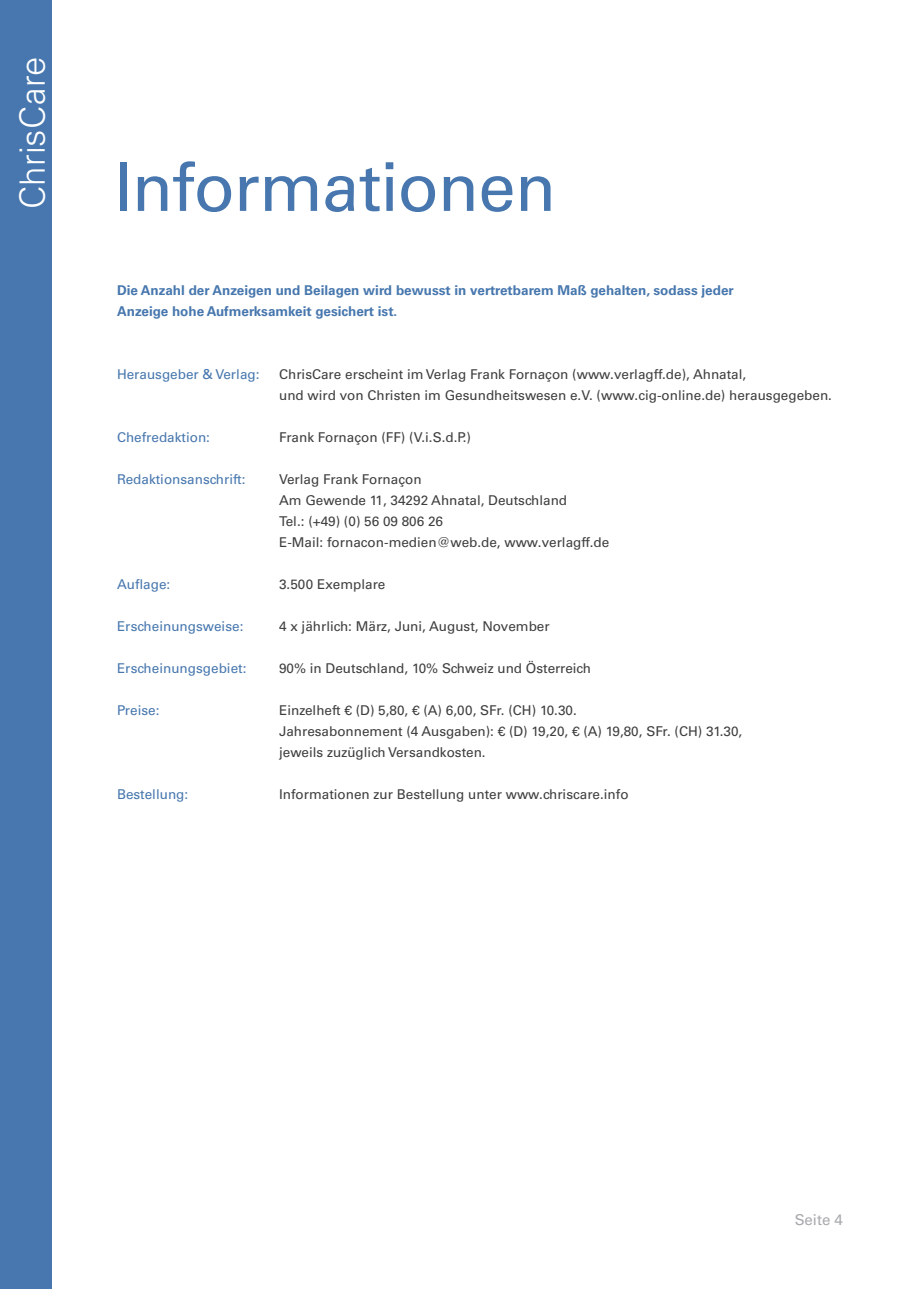
<style>
.page{position:relative;width:919px;height:1289px;background:#fff}
.page>*{position:absolute;margin:0;border:0;box-sizing:border-box;transform-origin:0 0}
.t1{font:67.5px "Univers LT Std";letter-spacing:-.015em;color:#4777ae}
.t2{font:300 34.8px "Univers LT Std";letter-spacing:.005em;color:#fff}
.t3{font:15px "Univers LT Std";color:#a8a9ad}
.t4{font:13.5px/21px "Univers LT Std";color:#3e3e3f}
.t5{font:700 13.5px/21px "Univers LT Std";color:#4777ae}
.t6{font:13.5px "Univers LT Std";color:#4777ae}
</style>
<div class="page">
<div style="left:0;top:0;width:51px;height:1288px;background:#4777ae"></div>
<h2 class="t2" style="left:11px;top:209px;width:155px;rotate:-90deg">ChrisCare</h2>
<h1 class="t1" style="left:114px;top:147px;width:443px">Informationen</h1>
<p class="t5" style="left:117px;top:280px;width:618px">Die Anzahl der Anzeigen und Beilagen wird bewusst in vertretbarem Maß gehalten, sodass jeder<br>Anzeige hohe Aufmerksamkeit gesichert ist.</p>
<p class="t6" style="left:117px;top:366px;width:144px">Herausgeber &amp; Verlag:</p>
<p class="t4" style="left:279px;top:364px;width:554px">ChrisCare erscheint im Verlag Frank Fornaçon (www.verlagff.de), Ahnatal,<br>und wird von Christen im Gesundheitswesen e.V. (www.cig-online.de) herausgegeben.</p>
<p class="t6" style="left:117px;top:429px;width:95px">Chefredaktion:</p>
<p class="t4" style="left:279px;top:427px;width:193px">Frank Fornaçon (FF) (V.i.S.d.P.)</p>
<p class="t6" style="left:117px;top:471px;width:130px">Redaktionsanschrift:</p>
<p class="t4" style="left:279px;top:469px;width:332px">Verlag Frank Fornaçon<br>Am Gewende 11, 34292 Ahnatal, Deutschland<br>Tel.: (+49) (0) 56 09 806 26<br>E-Mail: fornacon-medien@web.de, www.verlagff.de</p>
<p class="t6" style="left:117px;top:576px;width:55px">Auflage:</p>
<p class="t4" style="left:279px;top:574px;width:108px">3.500 Exemplare</p>
<p class="t6" style="left:117px;top:618px;width:128px">Erscheinungsweise:</p>
<p class="t4" style="left:279px;top:616px;width:272px">4 x jährlich: März, Juni, August, November</p>
<p class="t6" style="left:117px;top:660px;width:131px">Erscheinungsgebiet:</p>
<p class="t4" style="left:279px;top:658px;width:313px">90% in Deutschland, 10% Schweiz und Österreich</p>
<p class="t6" style="left:117px;top:702px;width:44px">Preise:</p>
<p class="t4" style="left:279px;top:700px;width:464px">Einzelheft € (D) 5,80, € (A) 6,00, SFr. (CH) 10.30.<br>Jahresabonnement (4 Ausgaben): € (D) 19,20, € (A) 19,80, SFr. (CH) 31.30, jeweils zuzüglich Versandkosten.</p>
<p class="t6" style="left:117px;top:786px;width:73px">Bestellung:</p>
<p class="t4" style="left:279px;top:784px;width:351px">Informationen zur Bestellung unter www.chriscare.info</p>
<p class="t3" style="left:794px;top:1210px;width:50px">Seite 4</p>
</div>
